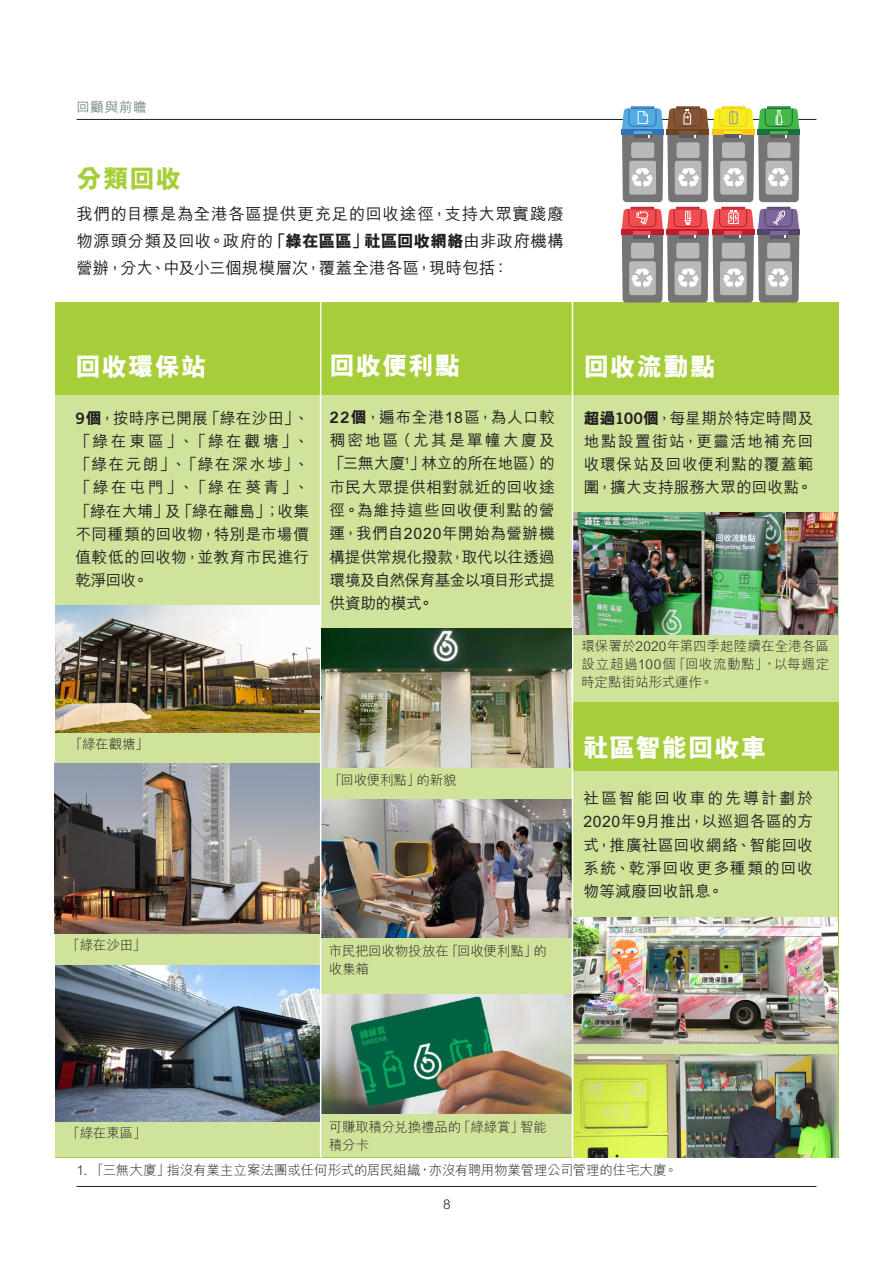
<style>
.page{position:relative;width:893px;height:1263px;background:#fff}
.page>*{position:absolute;margin:0;border:0;box-sizing:border-box;transform-origin:0 0}
.Subhead_Chi_1{font:800 25.5px "M Hei HK";letter-spacing:.035em;color:#fff}
.Quote_Chi{font:800 25.5px "M Hei HK";color:#a6ce39}
.Main_text_chi{font:500 16.5px/27px "M Hei HK";letter-spacing:.015em;color:#231f20;text-align:justify}
.Box_text_Chi{font:500 15.75px/23.2px "M Hei HK";letter-spacing:.015em;color:#231f20;text-align:justify}
.Caption_Chi{font:300 13.5px/18px "M Hei HK";letter-spacing:-.005em;color:#231f20}
.Endnotes_Chi{font:300 13.5px "M Hei HK";letter-spacing:-.015em;color:#231f20}
.Header_Chi{font:500 13.5px "M Hei HK";letter-spacing:.055em;color:#768e7e}
.s1{font-weight:800}
.s2{font-family:"Trade Gothic Bold Two";font-weight:400}
</style>
<div class="page">
<hr style="left:77px;top:1186px;width:739px;height:1px;background:#231f20">
<hr style="left:77px;top:119px;width:739px;height:1px;background:#231f20">
<div style="left:55px;top:302px;width:783px;height:855px;background:#a6ce39"></div>
<div style="left:573px;top:395px;width:265px;height:307px;background:#d0e39a"></div>
<div style="left:572px;top:771px;width:266px;height:387px;background:#d0e39a"></div>
<div style="left:55px;top:395px;width:517px;height:762px;background:#d0e39a"></div>
<img style="left:574px;top:1054px;width:264px;height:103px">
<img style="left:573px;top:918px;width:265px;height:125px">
<img style="left:56px;top:606px;width:264px;height:127px">
<img style="left:55px;top:763px;width:265px;height:170px">
<img style="left:321px;top:799px;width:250px;height:139px">
<img style="left:321px;top:995px;width:251px;height:119px">
<img style="left:573px;top:512px;width:265px;height:122px">
<img style="left:55px;top:966px;width:265px;height:155px">
<hr style="left:572px;top:302px;width:1px;height:856px;background:#fff">
<hr style="left:320px;top:302px;width:1px;height:856px;background:#fff">
<img style="left:322px;top:628px;width:249px;height:139px">
<div style="left:621px;top:129px;width:43px;height:6px;background:#3371b8"></div>
<svg style="left:622px;top:107px;width:178px;height:95px;background:#9da494"></svg>
<div style="left:631px;top:207px;width:23px;height:2px;border:1px solid #be1d2c"></div>
<div style="left:676px;top:207px;width:23px;height:2px;border:1px solid #be1d2c"></div>
<div style="left:722px;top:207px;width:23px;height:2px;border:1px solid #be1d2c"></div>
<div style="left:757px;top:229px;width:43px;height:6px;background:#534569"></div>
<div style="left:767px;top:207px;width:23px;height:2px;border:1px solid #534569"></div>
<svg style="left:621px;top:209px;width:178px;height:94px;background:#ae9194"></svg>
<p class="Header_Chi" style="left:77px;top:97px;width:72px">回顧與前瞻</p>
<p class="Quote_Chi" style="left:77px;top:162px;width:106px">分類回收</p>
<p class="Main_text_chi" style="left:77px;top:199px;width:489px">我們的目標是為全港各區提供更充足的回收途徑，支持大眾實踐廢物源頭分類及回收。政府的<span class="s1">「綠在區區」社區回收網絡</span>由非政府機構營辦，分大、中及小三個規模層次，覆蓋全港各區，現時包括：</p>
<p class="Subhead_Chi_1" style="left:75px;top:350px;width:133px">回收環保站</p>
<p class="Box_text_Chi" style="left:75px;top:405px;width:235px"><span class="s2">9</span><span class="s1">個</span>，按時序已開展「綠在沙田」、「綠在東區」、「綠在觀塘」、「綠在元朗」、「綠在深水埗」、「綠在屯門」、「綠在葵青」、「綠在大埔」及「綠在離島」；收集不同種類的回收物，特別是市場價值較低的回收物，並教育市民進行乾淨回收。</p>
<p class="Subhead_Chi_1" style="left:330px;top:349px;width:132px">回收便利點</p>
<p class="Box_text_Chi" style="left:330px;top:404px;width:227px"><span class="s2">22</span><span class="s1">個</span>，遍布全港18區，為人口較稠密地區（尤其是單幢大廈及「三無大廈<sup>1</sup>」林立的所在地區）的市民大眾提供相對就近的回收途徑。為維持這些回收便利點的營運，我們自2020年開始為營辦機構提供常規化撥款，取代以往透過環境及自然保育基金以項目形式提供資助的模式。</p>
<p class="Subhead_Chi_1" style="left:584px;top:350px;width:133px">回收流動點</p>
<p class="Box_text_Chi" style="left:584px;top:405px;width:231px"><span class="s1">超過</span><span class="s2">100</span><span class="s1">個</span>，每星期於特定時間及地點設置街站，更靈活地補充回收環保站及回收便利點的覆蓋範圍，擴大支持服務大眾的回收點。</p>
<p class="Caption_Chi" style="left:581px;top:637px;width:249px;text-align:justify">環保署於2020年第四季起陸續在全港各區設立超過100個「回收流動點」，以每週定時定點街站形式運作。</p>
<p class="Caption_Chi" style="left:69px;top:735px;width:81px">「綠在觀塘」</p>
<p class="Caption_Chi" style="left:329px;top:770px;width:129px">「回收便利點」的新貌</p>
<p class="Subhead_Chi_1" style="left:583px;top:730px;width:184px">社區智能回收車</p>
<p class="Box_text_Chi" style="left:583px;top:786px;width:231px">社區智能回收車的先導計劃於2020年9月推出，以巡迴各區的方式，推廣社區回收網絡、智能回收系統、乾淨回收更多種類的回收物等減廢回收訊息。</p>
<p class="Caption_Chi" style="left:67px;top:936px;width:81px">「綠在沙田」</p>
<p class="Caption_Chi" style="left:329px;top:941px;width:220px">市民把回收物投放在「回收便利點」的收集箱</p>
<p class="Caption_Chi" style="left:329px;top:1117px;width:220px">可賺取積分兌換禮品的「綠綠賞」智能積分卡</p>
<p class="Caption_Chi" style="left:67px;top:1123px;width:81px">「綠在東區」</p>
<p class="Endnotes_Chi" style="left:77px;top:1160px;width:603px">1. 「三無大廈」指沒有業主立案法團或任何形式的居民組織，亦沒有聘用物業管理公司管理的住宅大廈。</p>
<p class="Caption_Chi" style="left:443px;top:1194px;width:9px">8</p>
</div>
